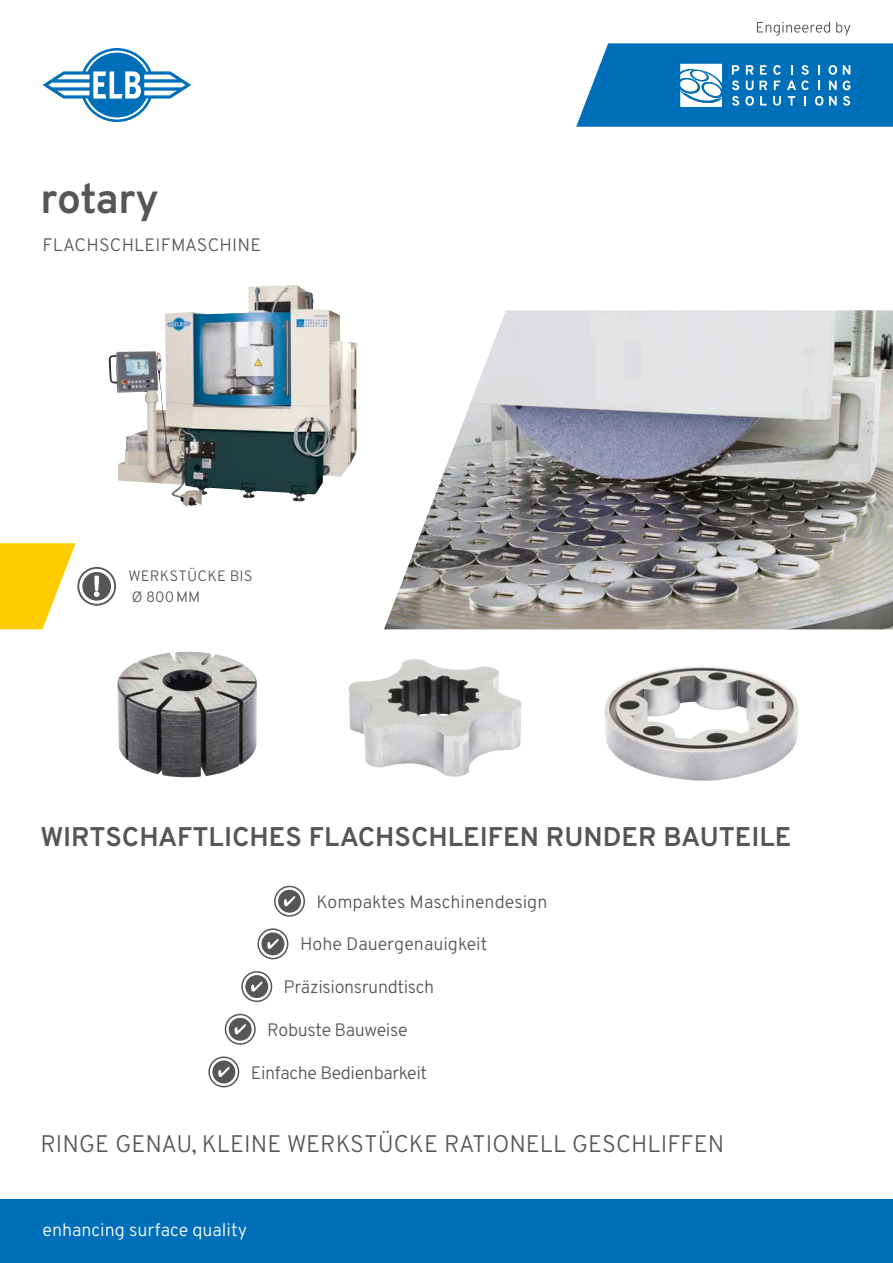
<style>
.page{position:relative;width:893px;height:1263px;background:#fff}
.page>*{position:absolute;margin:0;border:0;box-sizing:border-box;transform-origin:0 0}
.t1{font:700 42px "Overpass";letter-spacing:-.015em;color:#565655}
.t2{font:700 27px "Overpass";color:#565655}
.t3{font:300 24px "Overpass";color:#565655}
.t4{font:300 18px "Overpass";letter-spacing:-.01em;color:#565655}
.t5{font:300 18px "Overpass";color:#fff}
.t6{font:300 18px "Overpass";letter-spacing:.01em;color:#565655}
.t7{font:300 15px/21px "Overpass";letter-spacing:.01em;color:#565655}
</style>
<div class="page">
<div style="left:0;top:1199px;width:893px;height:64px;background:#006fba"></div>
<svg style="left:43px;top:48px;width:148px;height:74px"></svg>
<svg style="left:576px;top:43px;width:317px;height:84px;background:#2584c4"></svg>
<svg style="left:757px;top:22px;width:93px;height:14px"></svg>
<img style="left:109px;top:285px;width:198px;height:222px">
<img style="left:348px;top:659px;width:173px;height:118px">
<img style="left:117px;top:652px;width:140px;height:125px">
<img style="left:604px;top:666px;width:195px;height:115px">
<svg style="left:0;top:543px;width:76px;height:86px"></svg>
<svg style="left:274px;top:886px;width:31px;height:31px"></svg>
<div style="left:277px;top:888px;width:25px;height:26px;background:#565655;border-radius:50%"></div>
<div style="left:276px;top:887px;width:28px;height:28px;border:3px solid #fff;border-radius:50%"></div>
<svg style="left:284px;top:896px;width:11px;height:10px"></svg>
<svg style="left:225px;top:1014px;width:31px;height:31px"></svg>
<svg style="left:227px;top:1016px;width:26px;height:26px"></svg>
<div style="left:226px;top:1015px;width:28px;height:28px;border:3px solid #fff;border-radius:50%"></div>
<svg style="left:235px;top:1024px;width:11px;height:10px"></svg>
<svg style="left:257px;top:928px;width:31px;height:31px"></svg>
<div style="left:260px;top:931px;width:26px;height:25px;background:#565655;border-radius:50%"></div>
<div style="left:259px;top:930px;width:28px;height:28px;border:3px solid #fff;border-radius:50%"></div>
<svg style="left:267px;top:939px;width:12px;height:10px"></svg>
<svg style="left:241px;top:971px;width:31px;height:31px"></svg>
<div style="left:244px;top:974px;width:25px;height:25px;background:#565655;border-radius:50%"></div>
<div style="left:243px;top:972px;width:28px;height:28px;border:3px solid #fff;border-radius:50%"></div>
<svg style="left:251px;top:981px;width:11px;height:11px"></svg>
<svg style="left:208px;top:1056px;width:31px;height:31px"></svg>
<svg style="left:211px;top:1059px;width:26px;height:26px"></svg>
<div style="left:210px;top:1058px;width:28px;height:28px;border:3px solid #fff;border-radius:50%"></div>
<svg style="left:218px;top:1067px;width:11px;height:10px"></svg>
<svg style="left:77px;top:567px;width:39px;height:39px"></svg>
<svg style="left:81px;top:570px;width:32px;height:32px"></svg>
<div style="left:79px;top:569px;width:35px;height:35px;border:3px solid #fff;border-radius:50%"></div>
<svg style="left:94px;top:576px;width:6px;height:21px"></svg>
<img style="left:384px;top:310px;width:509px;height:319px">
<h1 class="t1" style="left:40px;top:172px;width:120px">rotary</h1>
<p class="t6" style="left:43px;top:234px;width:220px">FLACHSCHLEIFMASCHINE</p>
<p class="t7" style="left:128px;top:566px;width:126px">WERKSTÜCKE BIS<br>Ø 800MM</p>
<h2 class="t2" style="left:41px;top:820px;width:752px">WIRTSCHAFTLICHES FLACHSCHLEIFEN RUNDER BAUTEILE</h2>
<p class="t4" style="left:316px;top:890px;width:232px">Kompaktes Maschinendesign</p>
<p class="t4" style="left:300px;top:933px;width:189px">Hohe Dauergenauigkeit</p>
<p class="t4" style="left:284px;top:976px;width:152px">Präzisionsrundtisch</p>
<p class="t4" style="left:267px;top:1019px;width:142px">Robuste Bauweise</p>
<p class="t4" style="left:251px;top:1062px;width:178px">Einfache Bedienbarkeit</p>
<h3 class="t3" style="left:41px;top:1129px;width:685px">RINGE GENAU, KLEINE WERKSTÜCKE RATIONELL GESCHLIFFEN</h3>
<p class="t5" style="left:43px;top:1219px;width:206px">enhancing surface quality</p>
</div>
